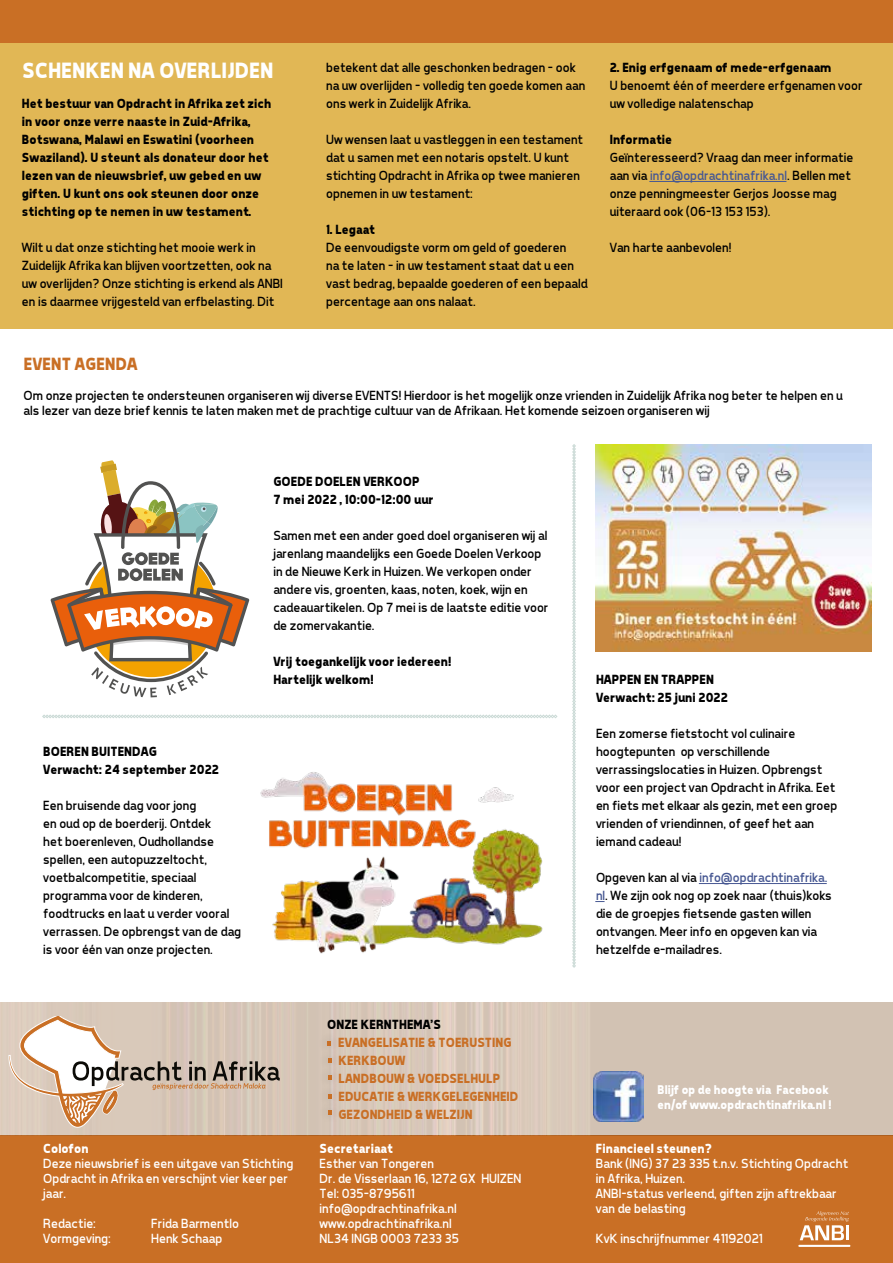
<style>
.page{position:relative;width:893px;height:1263px;background:#fff}
.page>*{position:absolute;margin:0;border:0;box-sizing:border-box;transform-origin:0 0}
.t1{font:700 22.5px "Tepeno Sans";color:#fff}
.t2{font:700 18px "Tepeno Sans";color:#c96f25}
.t3{font:13.5px/18px "Tepeno Sans";color:#000}
.t4{font:700 13.5px/18px "Tepeno Sans";color:#000}
.t5{font:13.5px/15px "Tepeno Sans";color:#fff}
.t6{font:700 13.5px/18px "Tepeno Sans";color:#c96f25}
.t7{font:700 13.5px "Tepeno Sans";color:#fff}
.t8{font:700 12.9px/15.5px "Tepeno Sans";color:#fff}
.s1{color:#465792}
</style>
<div class="page">
<div style="left:0;top:0;width:893px;height:43px;background:#c96f25"></div>
<div style="left:0;top:1092px;width:893px;height:171px;background:#c96f25"></div>
<svg style="left:800px;top:1211px;width:49px;height:29px"></svg>
<hr style="left:798px;top:1245px;width:52px;height:2px;background:#fff">
<img style="left:0;top:1002px;width:892px;height:133px">
<svg style="left:8px;top:1016px;width:272px;height:112px;background:#d3c1b2"></svg>
<div style="left:318px;top:1049px;width:22px;height:22px;background:#d2c1b3"></div>
<svg style="left:328px;top:1058px;width:3px;height:4px"></svg>
<div style="left:318px;top:1065px;width:22px;height:23px;background:#d3c2b4"></div>
<svg style="left:328px;top:1075px;width:3px;height:4px"></svg>
<div style="left:318px;top:1084px;width:22px;height:23px;background:#d3c3b5"></div>
<svg style="left:328px;top:1094px;width:3px;height:4px"></svg>
<div style="left:318px;top:1101px;width:22px;height:22px;background:#d3c2b5"></div>
<svg style="left:328px;top:1110px;width:3px;height:4px"></svg>
<img style="left:593px;top:1071px;width:50px;height:50px">
<div style="left:318px;top:1031px;width:22px;height:23px;background:#d4c3b5"></div>
<svg style="left:327px;top:1041px;width:4px;height:4px"></svg>
<div style="left:0;top:43px;width:893px;height:285px;background:#e1b755"></div>
<hr style="left:649px;top:181px;width:137px;height:1px;background:#465792">
<hr style="left:699px;top:883px;width:128px;height:1px;background:#465792">
<img style="left:260px;top:772px;width:283px;height:182px">
<svg style="left:572px;top:444px;width:4px;height:524px"></svg>
<svg style="left:42px;top:715px;width:515px;height:3px;background:#d9e4e1"></svg>
<img style="left:595px;top:444px;width:277px;height:208px">
<svg style="left:51px;top:460px;width:198px;height:237px"></svg>
<h1 class="t1" style="left:21px;top:57px;width:253px">SCHENKEN NA OVERLIJDEN</h1>
<p class="t3" style="left:325px;top:58px;width:261px">betekent dat alle geschonken bedragen – ook na uw overlijden – volledig ten goede komen aan ons werk in Zuidelijk Afrika.</p>
<p class="t3" style="left:325px;top:130px;width:259px">Uw wensen laat u vastleggen in een testament dat u samen met een notaris opstelt. U kunt stichting Opdracht in Afrika op twee manieren opnemen in uw testament:</p>
<p class="t4" style="left:325px;top:220px;width:51px">1. Legaat</p>
<p class="t3" style="left:325px;top:238px;width:263px">De eenvoudigste vorm om geld of goederen<br>na te laten - in uw testament staat dat u een vast bedrag, bepaalde goederen of een bepaald percentage aan ons nalaat.</p>
<p class="t4" style="left:21px;top:94px;width:251px">Het bestuur van Opdracht in Afrika zet zich in voor onze verre naaste in Zuid-Afrika, Botswana, Malawi en Eswatini (voorheen Swaziland). U steunt als donateur door het lezen van de nieuwsbrief, uw gebed en uw giften. U kunt ons ook steunen door onze stichting op te nemen in uw testament.</p>
<p class="t3" style="left:21px;top:238px;width:262px">Wilt u dat onze stichting het mooie werk in Zuidelijk Afrika kan blijven voortzetten, ook na uw overlijden? Onze stichting is erkend als ANBI en is daarmee vrijgesteld van erfbelasting. Dit</p>
<p class="t4" style="left:609px;top:58px;width:223px">2. Enig erfgenaam of mede-erfgenaam</p>
<p class="t3" style="left:609px;top:76px;width:254px">U benoemt één of meerdere erfgenamen voor uw volledige nalatenschap</p>
<p class="t4" style="left:609px;top:130px;width:64px">Informatie</p>
<p class="t3" style="left:609px;top:148px;width:245px">Geïnteresseerd? Vraag dan meer informatie aan via <span class="s1">info@opdrachtinafrika.nl</span>. Bellen met onze penningmeester Gerjos Joosse mag uiteraard ook (06-13 153 153).</p>
<p class="t3" style="left:609px;top:238px;width:123px">Van harte aanbevolen!</p>
<h2 class="t2" style="left:23px;top:354px;width:115px">EVENT AGENDA</h2>
<p class="t3" style="left:23px;top:388px;width:821px;line-height:15px">Om onze projecten te ondersteunen organiseren wij diverse EVENTS! Hierdoor is het mogelijk onze vrienden in Zuidelijk Afrika nog beter te helpen en u als lezer van deze brief kennis te laten maken met de prachtige cultuur van de Afrikaan. Het komende seizoen organiseren wij</p>
<p class="t4" style="left:43px;top:742px;width:177px">BOEREN BUITENDAG<br>Verwacht: 24 september 2022</p>
<p class="t3" style="left:43px;top:796px;width:200px">Een bruisende dag voor jong<br>en oud op de boerderij. Ontdek<br>het boerenleven, Oudhollandse spellen, een autopuzzeltocht, voetbalcompetitie, speciaal programma voor de kinderen, foodtrucks en laat u verder vooral verrassen. De opbrengst van de dag is voor één van onze projecten.</p>
<p class="t4" style="left:273px;top:472px;width:162px">GOEDE DOELEN VERKOOP<br>7 mei 2022 , 10:00-12:00 uur</p>
<p class="t3" style="left:273px;top:526px;width:277px">Samen met een ander goed doel organiseren wij al jarenlang maandelijks een Goede Doelen Verkoop in de Nieuwe Kerk in Huizen. We verkopen onder andere vis, groenten, kaas, noten, koek, wijn en cadeauartikelen. Op 7 mei is de laatste editie voor de zomervakantie.</p>
<p class="t4" style="left:273px;top:652px;width:180px">Vrij toegankelijk voor iedereen!<br>Hartelijk welkom!</p>
<p class="t4" style="left:327px;top:1015px;width:115px">ONZE KERNTHEMA'S</p>
<p class="t6" style="left:338px;top:1033px;width:182px">EVANGELISATIE &amp; TOERUSTING<br>KERKBOUW<br>LANDBOUW &amp; VOEDSELHULP<br>EDUCATIE &amp; WERKGELEGENHEID<br>GEZONDHEID &amp; WELZIJN</p>
<p class="t7" style="left:43px;top:1140px;width:47px">Colofon</p>
<p class="t5" style="left:43px;top:1156px;width:252px">Deze nieuwsbrief is een uitgave van Stichting<br>Opdracht in Afrika en verschijnt vier keer per jaar.</p>
<p class="t5" style="left:43px;top:1216px;width:54px">Redactie:</p>
<p class="t5" style="left:151px;top:1216px;width:89px">Frida Barmentlo</p>
<p class="t5" style="left:43px;top:1231px;width:69px">Vormgeving:</p>
<p class="t5" style="left:151px;top:1231px;width:73px">Henk Schaap</p>
<p class="t7" style="left:319px;top:1140px;width:75px">Secretariaat</p>
<p class="t5" style="left:319px;top:1156px;width:203px">Esther van Tongeren<br>Dr. de Visserlaan 16, 1272 GX HUIZEN<br>Tel: 035-8795611 info@opdrachtinafrika.nl www.opdrachtinafrika.nl<br>NL34 INGB 0003 7233 35</p>
<p class="t4" style="left:595px;top:670px;width:134px">HAPPEN EN TRAPPEN<br>Verwacht: 25 juni 2022</p>
<p class="t3" style="left:595px;top:724px;width:243px">Een zomerse fietstocht vol culinaire hoogtepunten op verschillende verrassingslocaties in Huizen. Opbrengst voor een project van Opdracht in Afrika. Eet en fiets met elkaar als gezin, met een groep vrienden of vriendinnen, of geef het aan iemand cadeau!</p>
<p class="t3" style="left:595px;top:868px;width:237px">Opgeven kan al via <span class="s1">info@opdrachtinafrika. nl</span>. We zijn ook nog op zoek naar (thuis)koks die de groepjes fietsende gasten willen ontvangen. Meer info en opgeven kan via hetzelfde e-mailadres.</p>
<p class="t8" style="left:657px;top:1082px;width:175px">Blijf op de hoogte via Facebook en/of www.opdrachtinafrika.nl !</p>
<p class="t7" style="left:595px;top:1140px;width:118px">Financieel steunen?</p>
<p class="t5" style="left:595px;top:1156px;width:254px">Bank (ING) 37 23 335 t.n.v. Stichting Opdracht in Afrika, Huizen.<br>ANBI-status verleend, giften zijn aftrekbaar van de belasting</p>
<p class="t5" style="left:595px;top:1231px;width:168px">KvK inschrijfnummer 41192021</p>
</div>
